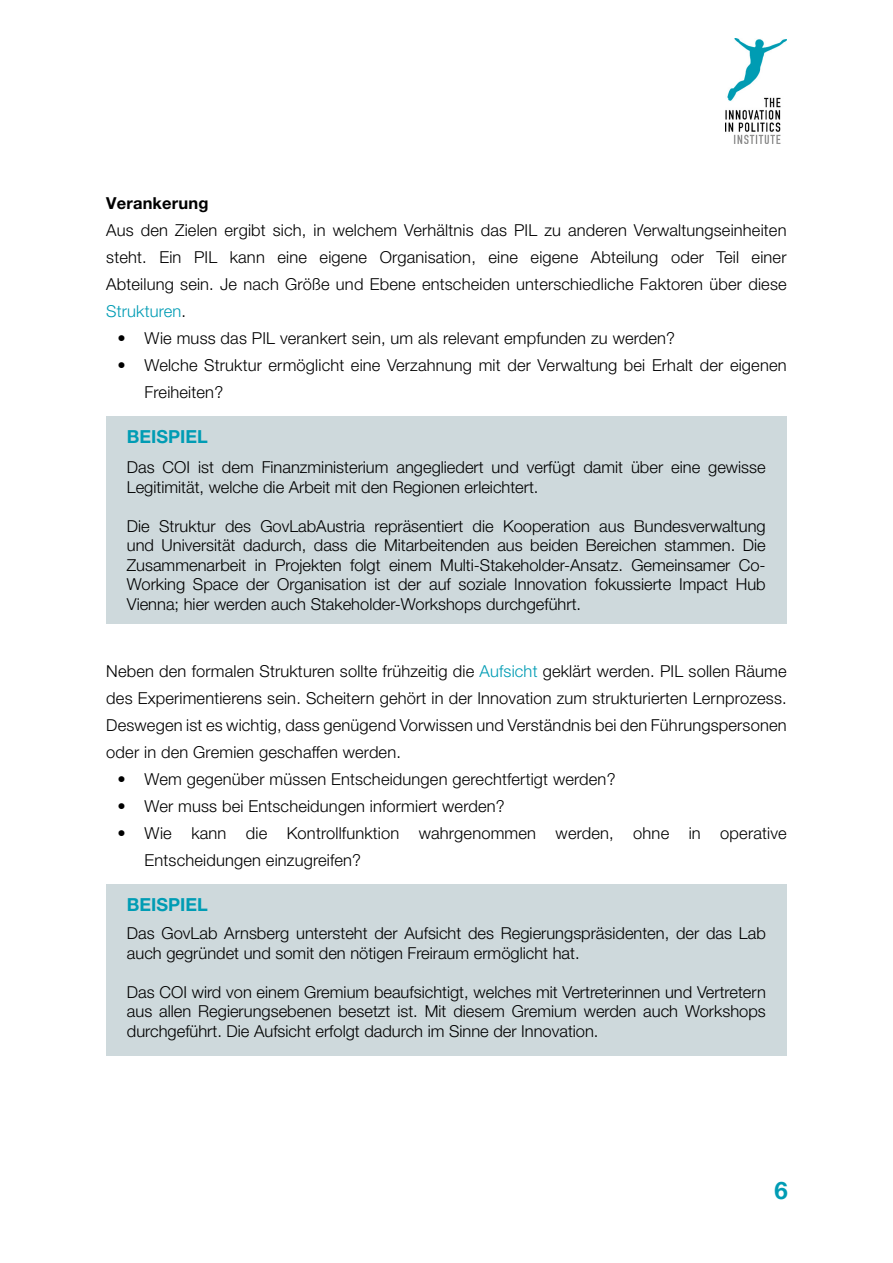
<style>
.page{position:relative;width:893px;height:1263px;background:#fff}
.page>*{position:absolute;margin:0;border:0;box-sizing:border-box;transform-origin:0 0}
.t1{font:700 24px "Helvetica Neue";color:#009cb4}
.t2{font:700 18px "Helvetica Neue LT Pro";color:#009cb4}
.t3{font:300 16.5px/27px "Helvetica Neue LT Pro";letter-spacing:.01em;color:#000;text-align:justify}
.t4{font:700 16.5px "Helvetica Neue LT Pro";letter-spacing:.01em;color:#000}
.s1{color:#009cb4}
</style>
<div class="page">
<img style="left:726px;top:38px;width:61px;height:105px">
<div style="left:106px;top:443px;width:680px;height:180px;background:#ced9dc"></div>
<div style="left:106px;top:416px;width:681px;height:27px;background:#ced9dc"></div>
<div style="left:106px;top:884px;width:681px;height:27px;background:#ced9dc"></div>
<div style="left:106px;top:911px;width:680px;height:144px;background:#ced9dc"></div>
<p class="t4" style="left:106px;top:193px;width:104px">Verankerung</p>
<p class="t3" style="left:106px;top:217px;width:682px">Aus den Zielen ergibt sich, in welchem Verhältnis das PIL zu anderen Verwaltungseinheiten steht. Ein PIL kann eine eigene Organisation, eine eigene Abteilung oder Teil einer Abteilung sein. Je nach Größe und Ebene entscheiden unterschiedliche Faktoren über diese <span class="s1">Strukturen</span>.</p>
<p class="t3" style="left:118px;top:325px;width:559px">• Wie muss das PIL verankert sein, um als relevant empfunden zu werden?</p>
<p class="t3" style="left:145px;top:352px;width:644px;text-indent:-27px">• Welche Struktur ermöglicht eine Verzahnung mit der Verwaltung bei Erhalt der eigenen<br>Freiheiten?</p>
<p class="t2" style="left:127px;top:426px;width:82px">BEISPIEL</p>
<p class="t3" style="left:127px;top:457px;width:640px;line-height:19.5px">Das COI ist dem Finanzministerium angegliedert und verfügt damit über eine gewisse<br>Legitimität, welche die Arbeit mit den Regionen erleichtert.</p>
<p class="t3" style="left:127px;top:516px;width:640px;line-height:19.5px">Die Struktur des GovLabAustria repräsentiert die Kooperation aus Bundesverwaltung und Universität dadurch, dass die Mitarbeitenden aus beiden Bereichen stammen. Die Zusammenarbeit in Projekten folgt einem Multi-Stakeholder-Ansatz. Gemeinsamer Co-Working Space der Organisation ist der auf soziale Innovation fokussierte Impact Hub Vienna; hier werden auch Stakeholder-Workshops durchgeführt.</p>
<p class="t3" style="left:106px;top:658px;width:682px">Neben den formalen Strukturen sollte frühzeitig die <span class="s1">Aufsicht</span> geklärt werden. PIL sollen Räume des Experimentierens sein. Scheitern gehört in der Innovation zum strukturierten Lernprozess.<br>Deswegen ist es wichtig, dass genügend Vorwissen und Verständnis bei den Führungspersonen oder in den Gremien geschaffen werden.</p>
<p class="t3" style="left:118px;top:766px;width:499px">• Wem gegenüber müssen Entscheidungen gerechtfertigt werden?</p>
<p class="t3" style="left:118px;top:793px;width:389px">• Wer muss bei Entscheidungen informiert werden?</p>
<p class="t3" style="left:145px;top:820px;width:644px;text-indent:-27px">• Wie kann die Kontrollfunktion wahrgenommen werden, ohne in operative<br>Entscheidungen einzugreifen?</p>
<p class="t2" style="left:127px;top:894px;width:82px">BEISPIEL</p>
<p class="t3" style="left:127px;top:923px;width:640px;line-height:19.5px">Das GovLab Arnsberg untersteht der Aufsicht des Regierungspräsidenten, der das Lab auch gegründet und somit den nötigen Freiraum ermöglicht hat.</p>
<p class="t3" style="left:127px;top:982px;width:640px;line-height:19.5px">Das COI wird von einem Gremium beaufsichtigt, welches mit Vertreterinnen und Vertretern aus allen Regierungsebenen besetzt ist. Mit diesem Gremium werden auch Workshops durchgeführt. Die Aufsicht erfolgt dadurch im Sinne der Innovation.</p>
<h1 class="t1" style="left:774px;top:1172px;width:15px">6</h1>
</div>
